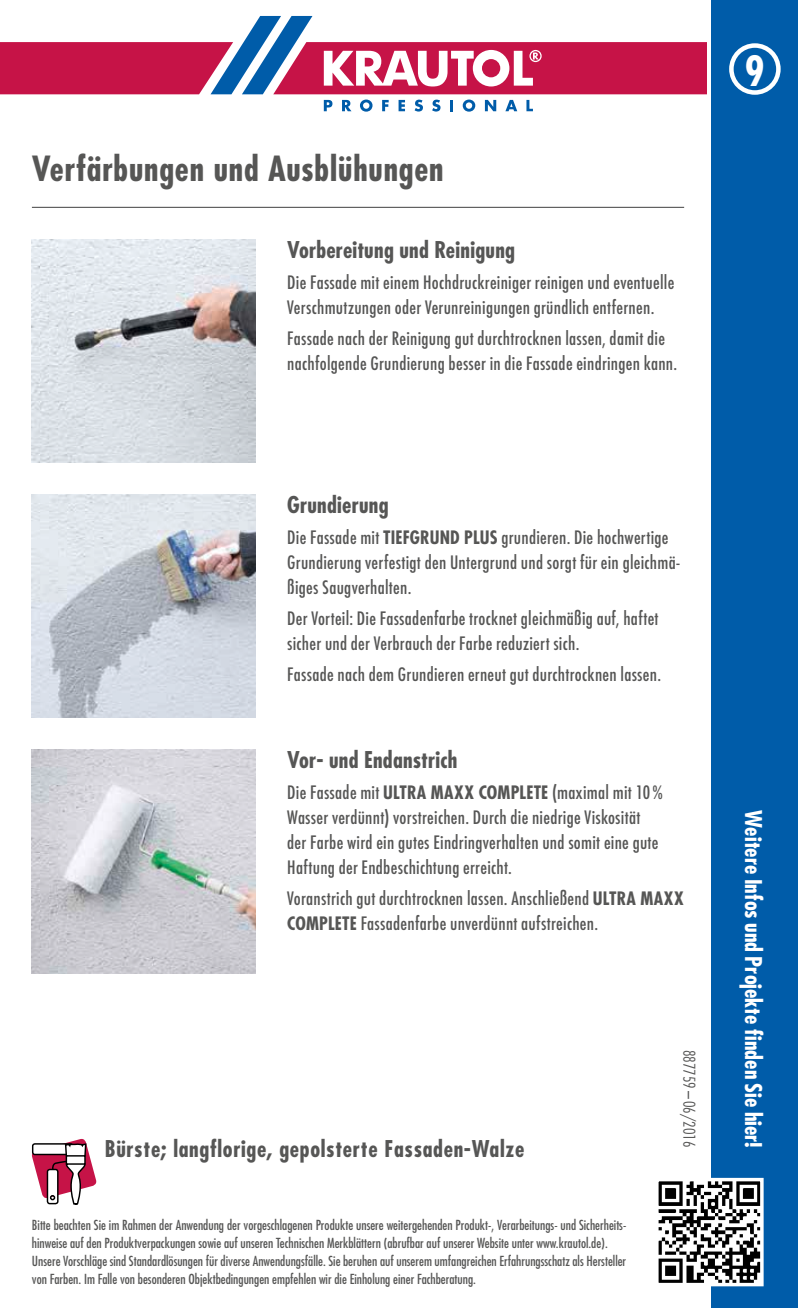
<style>
.page{position:relative;width:798px;height:1308px;background:#fff}
.page>*{position:absolute;margin:0;border:0;box-sizing:border-box;transform-origin:0 0}
.t1{font:700 condensed 40.5px "Futura Std";color:#fff}
.t2{font:700 condensed 33.75px "Futura Std";letter-spacing:.025em;color:#565655}
.t3{font:700 condensed 22.5px "Futura Std";letter-spacing:.015em;color:#565655}
.t4{font:700 condensed 22.5px "Futura Std";color:#fff}
.t5{font:500 condensed 18px/24.8px "Futura";letter-spacing:.015em;color:#565655}
.t6{font:300 condensed 15.75px "Futura LT";color:#565655}
.t7{font:condensed 13.5px/18px "Futura Std";color:#565655}
.s1{font-family:"Futura Std";font-weight:700}
</style>
<div class="page">
<svg style="left:0;top:16px;width:706px;height:78px"></svg>
<svg style="left:324px;top:100px;width:8px;height:11px"></svg>
<svg style="left:342px;top:100px;width:9px;height:11px"></svg>
<svg style="left:360px;top:100px;width:12px;height:12px"></svg>
<svg style="left:382px;top:100px;width:6px;height:11px"></svg>
<svg style="left:398px;top:100px;width:7px;height:11px"></svg>
<svg style="left:414px;top:100px;width:9px;height:12px"></svg>
<svg style="left:432px;top:100px;width:8px;height:12px"></svg>
<svg style="left:450px;top:100px;width:3px;height:11px"></svg>
<svg style="left:462px;top:100px;width:13px;height:12px"></svg>
<svg style="left:484px;top:100px;width:12px;height:11px"></svg>
<svg style="left:505px;top:100px;width:12px;height:11px"></svg>
<svg style="left:526px;top:100px;width:6px;height:11px"></svg>
<img style="left:32px;top:749px;width:223px;height:224px">
<img style="left:32px;top:494px;width:223px;height:224px">
<div style="left:711px;top:0;width:86px;height:1307px;background:#005ca9"></div>
<svg style="left:658px;top:1177px;width:106px;height:110px"></svg>
<svg style="left:31px;top:1138px;width:66px;height:67px"></svg>
<hr style="left:32px;top:207px;width:652px;height:1px;background:#565655">
<img style="left:32px;top:239px;width:223px;height:223px">
<div style="left:728px;top:43px;width:52px;height:52px;border:4px solid #fff;border-radius:50%"></div>
<h2 class="t2" style="left:32px;top:148px;width:413px">Verfärbungen und Ausblühungen</h2>
<p class="t3" style="left:287px;top:235px;width:229px">Vorbereitung und Reinigung</p>
<p class="t5" style="left:287px;top:270px;width:388px">Die Fassade mit einem Hochdruckreiniger reinigen und eventuelle<br>Verschmutzungen oder Verunreinigungen gründlich entfernen.</p>
<p class="t5" style="left:287px;top:326px;width:391px">Fassade nach der Reinigung gut durchtrocknen lassen, damit die nachfolgende Grundierung besser in die Fassade eindringen kann.</p>
<h1 class="t1" style="left:744px;top:46px;width:21px">9</h1>
<p class="t3" style="left:287px;top:491px;width:103px">Grundierung</p>
<p class="t5" style="left:287px;top:525px;width:394px">Die Fassade mit <span class="s1">TIEFGRUND PLUS</span> grundieren. Die hochwertige<br>Grundierung verfestigt den Untergrund und sorgt für ein gleichmä&shy;ßiges Saugverhalten.</p>
<p class="t5" style="left:287px;top:606px;width:373px">Der Vorteil: Die Fassadenfarbe trocknet gleichmäßig auf, haftet sicher und der Verbrauch der Farbe reduziert sich.</p>
<p class="t5" style="left:287px;top:662px;width:375px">Fassade nach dem Grundieren erneut gut durchtrocknen lassen.</p>
<p class="t3" style="left:287px;top:746px;width:171px">Vor- und Endanstrich</p>
<p class="t5" style="left:287px;top:780px;width:377px">Die Fassade mit <span class="s1">ULTRA MAXX COMPLETE</span> (maximal mit 10% Wasser verdünnt) vorstreichen. Durch die niedrige Viskosität der Farbe wird ein gutes Eindringverhalten und somit eine gute Haftung der Endbeschichtung erreicht.</p>
<p class="t5" style="left:287px;top:886px;width:398px">Voranstrich gut durchtrocknen lassen. Anschließend <span class="s1">ULTRA MAXX<br>COMPLETE</span> Fassadenfarbe unverdünnt aufstreichen.</p>
<p class="t3" style="left:105px;top:1135px;width:421px">Bürste; langflorige, gepolsterte Fassaden-Walze</p>
<p class="t7" style="left:32px;top:1215px;width:595px">Bitte beachten Sie im Rahmen der Anwendung der vorgeschlagenen Produkte unsere weitergehenden Produkt-, Verarbeitungs- und Sicherheits&shy;hinweise auf den Produktverpackungen sowie auf unseren Technischen Merkblättern (abrufbar auf unserer Website unter www.krautol.de).<br>Unsere Vorschläge sind Standardlösungen für diverse Anwendungsfälle. Sie beruhen auf unserem umfangreichen Erfahrungsschatz als Hersteller von Farben. Im Falle von besonderen Objektbedingungen empfehlen wir die Einholung einer Fachberatung.</p>
<p class="t6" style="left:698px;top:1049px;width:99px;rotate:90deg">887759–06/2016</p>
<p class="t4" style="left:767px;top:810px;width:339px;rotate:90deg">Weitere Infos und Projekte finden Sie hier!</p>
</div>
